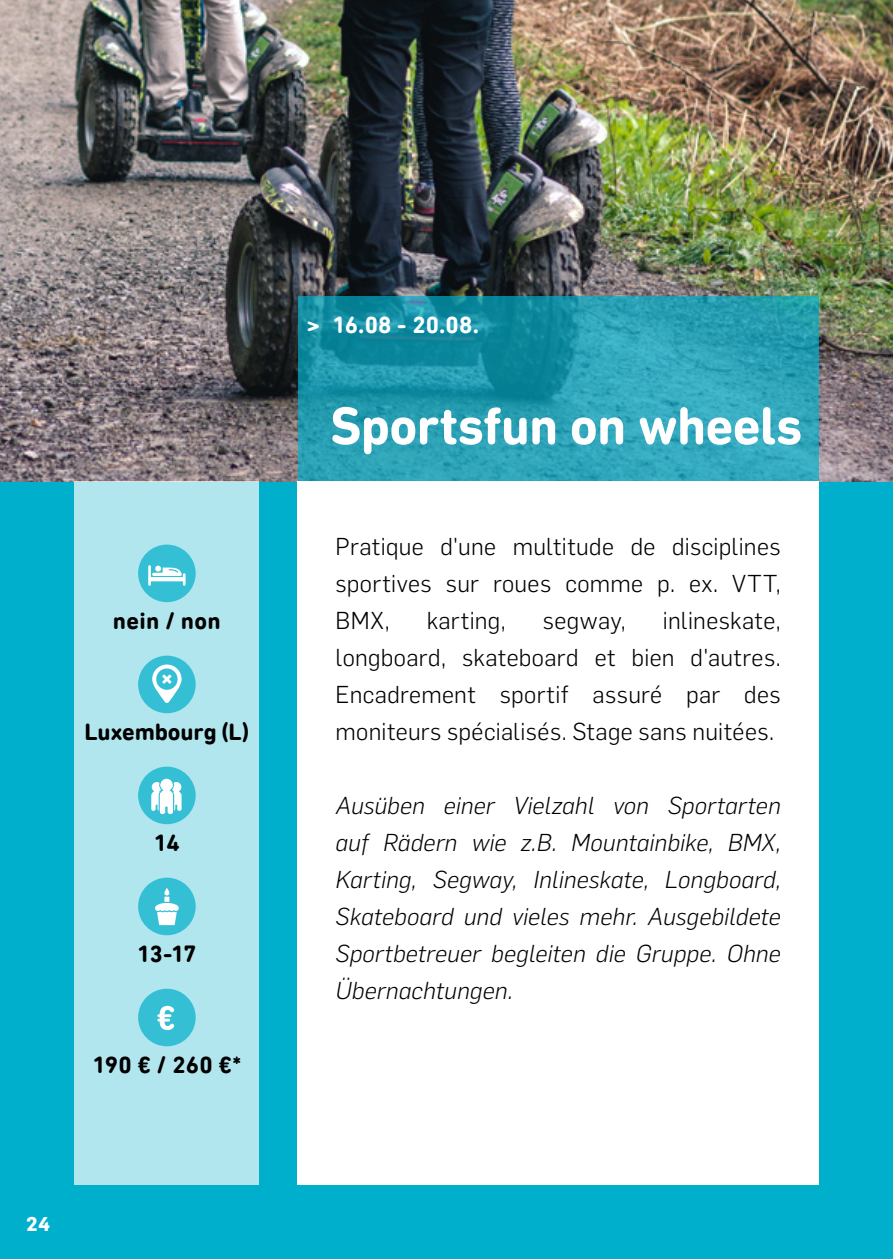
<style>
.page{position:relative;width:893px;height:1259px;background:#fff}
.page>*{position:absolute;margin:0;border:0;box-sizing:border-box;transform-origin:0 0}
.t1{font:700 54px "DIN Next Rounded LT Pro";letter-spacing:-.015em;color:#fff}
.t2{font:300 24px/36.9px "Flama";letter-spacing:.015em;color:#000;text-align:justify}
.t3{font:italic 300 24px/36.9px "Flama";letter-spacing:.01em;color:#000;text-align:justify}
.t4{font:700 24px "DIN Next Rounded LT Pro";color:#000}
.t5{font:700 24px "DIN Next Rounded LT Pro";letter-spacing:.01em;color:#fff}
.t6{font:700 19.5px "Flama";color:#fff}
</style>
<div class="page">
<div style="left:0;top:481px;width:893px;height:778px;background:#00afcb"></div>
<img style="left:0;top:0;width:893px;height:481px">
<svg style="left:298px;top:296px;width:521px;height:185px;background:#259db1"></svg>
<div style="left:297px;top:481px;width:522px;height:704px;background:#fff"></div>
<div style="left:74px;top:481px;width:185px;height:703px;background:#b2e6ef"></div>
<div style="left:138px;top:655px;width:58px;height:58px;background:#35bfd5;border-radius:50%"></div>
<svg style="left:152px;top:664px;width:30px;height:39px"></svg>
<div style="left:138px;top:877px;width:58px;height:58px;background:#35bfd5;border-radius:50%"></div>
<svg style="left:155px;top:888px;width:24px;height:37px"></svg>
<div style="left:138px;top:544px;width:58px;height:58px;background:#35bfd5;border-radius:50%"></div>
<svg style="left:148px;top:565px;width:38px;height:21px"></svg>
<div style="left:138px;top:988px;width:58px;height:58px;background:#35bfd5;border-radius:50%"></div>
<svg style="left:157px;top:1006px;width:17px;height:24px"></svg>
<div style="left:138px;top:766px;width:58px;height:58px;background:#35bfd5;border-radius:50%"></div>
<svg style="left:151px;top:778px;width:31px;height:36px"></svg>
<p class="t4" style="left:113px;top:607px;width:109px">nein / non</p>
<p class="t4" style="left:84px;top:718px;width:166px">Luxembourg (L)</p>
<p class="t4" style="left:154px;top:829px;width:27px">14</p>
<p class="t4" style="left:137px;top:940px;width:61px">13-17</p>
<p class="t4" style="left:93px;top:1051px;width:150px">190 € / 260 €*</p>
<p class="t6" style="left:26px;top:1210px;width:25px">24</p>
<p class="t5" style="left:307px;top:311px;width:174px">&gt; 16.08 - 20.08.</p>
<h1 class="t1" style="left:330px;top:394px;width:474px">Sportsfun on wheels</h1>
<p class="t2" style="left:335px;top:527px;width:447px">Pratique d'une multitude de disciplines sportives sur roues comme p. ex. VTT, BMX,</p>
<p class="t2" style="left:335px;top:601px;width:447px;text-indent:327px">inlineskate, longboard, skateboard et bien d'autres.<br>Encadrement sportif assuré par des moniteurs spécialisés. Stage sans nuitées.</p>
<p class="t2" style="left:427px;top:601px;width:81px">karting,</p>
<p class="t2" style="left:543px;top:601px;width:85px">segway,</p>
<p class="t3" style="left:335px;top:786px;width:447px">Ausüben einer Vielzahl von Sportarten auf Rädern wie z.B. Mountainbike, BMX, Karting, Segway, Inlineskate, Longboard, Skateboard und vieles mehr. Ausgebildete Sportbetreuer begleiten die Gruppe. Ohne Übernachtungen.</p>
</div>
